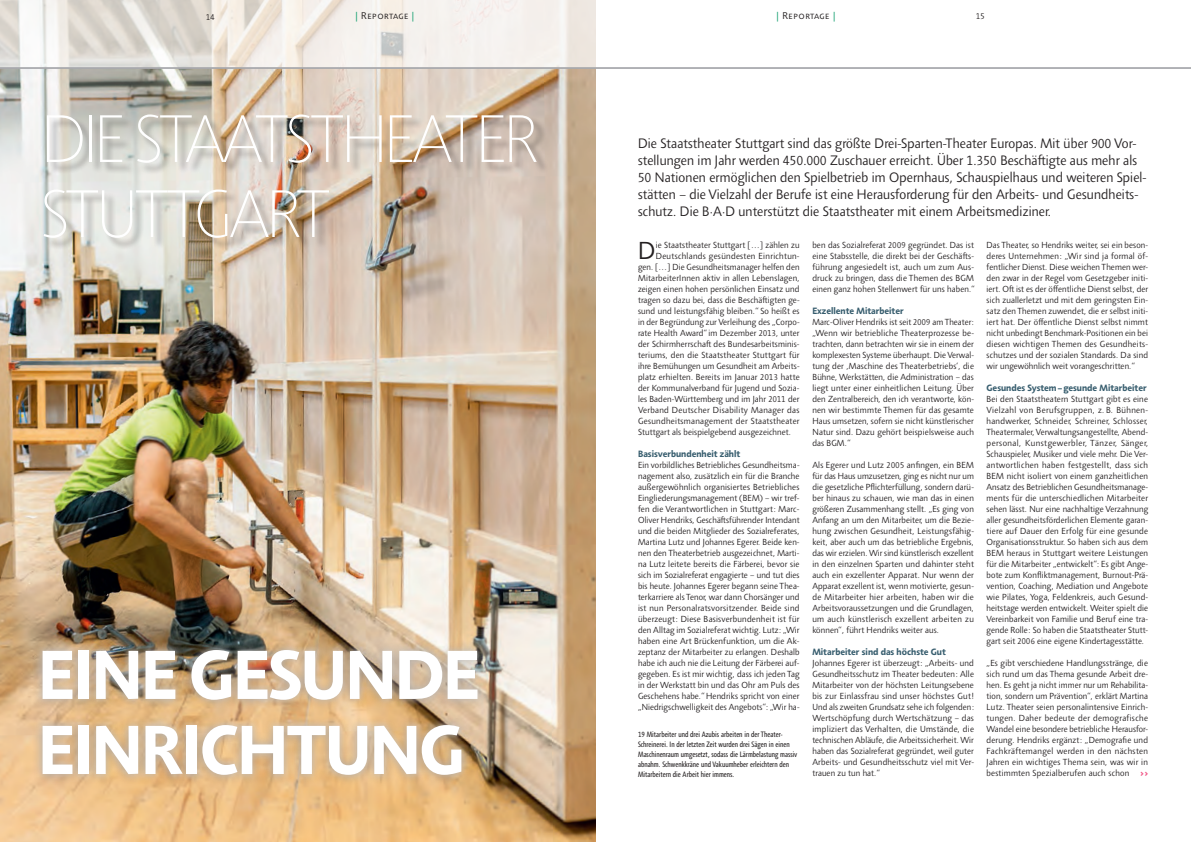
<style>
.page{position:relative;width:1191px;height:842px;background:#fff}
.page>*{position:absolute;margin:0;border:0;box-sizing:border-box;transform-origin:0 0}
.t1{font:700 70.7px/75px "Agilita LT Pro";letter-spacing:-.025em;color:#fff;scale:.96 1}
.t2{font:100 68.6px/75px "Agilita LT Pro";letter-spacing:-.025em;color:#fff;scale:.96 1}
.t3{font:300 25.1px "Agilita LT Pro";color:#231f20}
.t4{font:300 14px/17px "Agilita LT Pro";letter-spacing:-.005em;color:#231f20}
.t5{font:300 10px "Agilita LT Pro";letter-spacing:.04em;color:#231f20}
.t6{font:700 9.4px "Agilita LT Pro";color:#375d6e;scale:.96 1}
.t7{font:300 9px/11px "Agilita LT Pro";color:#231f20;text-align:justify}
.t8{font:700 9px "Agilita LT Pro";color:#f05988}
.t9{font:300 8.8px "Agilita LT Pro";color:#231f20}
.t10{font:condensed 8px/10px "Agilita LT Pro";color:#231f20}
.s1{color:#009864}
</style>
<div class="page">
<img style="left:0;top:69px;width:595px;height:773px">
<svg style="left:0;top:0;width:1191px;height:68px"></svg>
<hr style="left:0;top:68px;width:1191px;height:1px;background:#a8a9ad">
<div style="left:46px;top:116px;width:503px;height:134px;background:#231f20;opacity:.4"></div>
<div style="left:32px;top:639px;width:456px;height:146px;background:#231f20;opacity:.38"></div>
<p class="t9" style="left:206px;top:11px;width:10px">14</p>
<p class="t5" style="left:355px;top:8px;width:60px"><span class="s1">|</span> Reportage <span class="s1">|</span></p>
<p class="t5" style="left:776px;top:8px;width:60px"><span class="s1">|</span> Reportage <span class="s1">|</span></p>
<p class="t9" style="left:976px;top:10px;width:10px">15</p>
<h2 class="t2" style="left:42px;top:101px;width:518px">DIE STAATSTHEATER<br>STUTTGART</h2>
<h1 class="t1" style="left:38px;top:638px;width:461px">EINE GESUNDE<br>EINRICHTUNG</h1>
<p class="t4" style="left:638px;top:135px;width:510px">Die Staatstheater Stuttgart sind das größte Drei-Sparten-Theater Europas. Mit über 900 Vor&shy;stellungen im Jahr werden 450.000 Zuschauer erreicht. Über 1.350 Beschäftigte aus mehr als 50 Nationen ermöglichen den Spielbetrieb im Opernhaus, Schauspielhaus und weiteren Spiel&shy;stätten – die Vielzahl der Berufe ist eine Herausforderung für den Arbeits- und Gesundheits&shy;schutz. Die B·A·D unterstützt die Staatstheater mit einem Arbeitsmediziner.</p>
<h3 class="t3" style="left:638px;top:233px;width:19px">D</h3>
<p class="t7" style="left:656px;top:239px;width:145px">ie Staatstheater Stuttgart […] zählen zu</p>
<p class="t7" style="left:656px;top:250px;width:145px">Deutschlands gesündesten Einrichtun-</p>
<p class="t7" style="left:638px;top:261px;width:163px">gen. […] Die Gesundheitsmanager helfen den</p>
<p class="t7" style="left:638px;top:272px;width:163px">MitarbeiterInnen aktiv in allen Lebenslagen,</p>
<p class="t7" style="left:638px;top:283px;width:163px">zeigen einen hohen persönlichen Einsatz und</p>
<p class="t7" style="left:638px;top:294px;width:163px">tragen so dazu bei, dass die Beschäftigten ge-</p>
<p class="t7" style="left:638px;top:305px;width:163px">sund und leistungsfähig bleiben.“ So heißt es</p>
<p class="t7" style="left:638px;top:316px;width:163px">in der Begründung zur Verleihung des „Corpo-</p>
<p class="t7" style="left:638px;top:327px;width:163px">rate Health Award“ im Dezember 2013, unter</p>
<p class="t7" style="left:638px;top:338px;width:163px">der Schirmherrschaft des Bundesarbeitsminis-</p>
<p class="t7" style="left:638px;top:349px;width:163px">teriums, den die Staatstheater Stuttgart für</p>
<p class="t7" style="left:638px;top:360px;width:163px">ihre Bemühungen um Gesundheit am Arbeits-</p>
<p class="t7" style="left:638px;top:371px;width:163px">platz erhielten. Bereits im Januar 2013 hatte</p>
<p class="t7" style="left:638px;top:382px;width:163px">der Kommunalverband für Jugend und Sozia-</p>
<p class="t7" style="left:638px;top:393px;width:163px">les Baden-Württemberg und im Jahr 2011 der</p>
<p class="t7" style="left:638px;top:404px;width:163px">Verband Deutscher Disability Manager das</p>
<p class="t7" style="left:638px;top:415px;width:163px">Gesundheitsmanagement der Staatstheater</p>
<p class="t7" style="left:638px;top:426px;width:155px">Stuttgart als beispielgebend ausgezeichnet.</p>
<p class="t6" style="left:638px;top:446px;width:108px">Basisverbundenheit zählt</p>
<p class="t7" style="left:638px;top:459px;width:163px">Ein vorbildliches Betriebliches Gesundheitsma&shy;nagement also, zusätzlich ein für die Branche außergewöhnlich organisiertes Betriebliches Eingliederungsmanagement (BEM) – wir tref&shy;fen die Verantwortlichen in Stuttgart: Marc-Oliver Hendriks, Geschäftsführender Intendant und die beiden Mitglieder des Sozialreferates, Martina Lutz und Johannes Egerer. Beide ken&shy;nen den Theaterbetrieb ausgezeichnet, Marti&shy;na Lutz leitete bereits die Färberei, bevor sie sich im Sozialreferat engagierte – und tut dies bis heute. Johannes Egerer begann seine Thea&shy;terkarriere als Tenor, war dann Chorsänger und ist nun Personalratsvorsitzender. Beide sind überzeugt: Diese Basisverbundenheit ist für den Alltag im Sozialreferat wichtig. Lutz: „Wir haben eine Art Brückenfunktion, um die Ak&shy;zeptanz der Mitarbeiter zu erlangen. Deshalb habe ich auch nie die Leitung der Färberei auf&shy;gegeben. Es ist mir wichtig, dass ich jeden Tag in der Werkstatt bin und das Ohr am Puls des Geschehens habe.“ Hendriks spricht von einer „Niedrigschwelligkeit des Angebots“: „Wir ha-</p>
<p class="t10" style="left:638px;top:730px;width:161px">19 Mitarbeiter und drei Azubis arbeiten in der Theater-Schreinerei. In der letzten Zeit wurden drei Sägen in einen Maschinenraum umgesetzt, sodass die Lärmbelastung massiv abnahm. Schwenkkräne und Vakuumheber erleichtern den Mitarbeitern die Arbeit hier immens.</p>
<p class="t7" style="left:812px;top:239px;width:164px">ben das Sozialreferat 2009 gegründet. Das ist eine Stabsstelle, die direkt bei der Geschäfts&shy;führung angesiedelt ist, auch um zum Aus&shy;druck zu bringen, dass die Themen des BGM einen ganz hohen Stellenwert für uns haben.“</p>
<p class="t6" style="left:812px;top:303px;width:97px">Exzellente Mitarbeiter</p>
<p class="t7" style="left:812px;top:316px;width:163px">Marc-Oliver Hendriks ist seit 2009 am Theater: „Wenn wir betriebliche Theaterprozesse be&shy;trachten, dann betrachten wir sie in einem der komplexesten Systeme überhaupt. Die Verwal&shy;tung der ‚Maschine des Theaterbetriebs‘, die Bühne, Werkstätten, die Administration – das liegt unter einer einheitlichen Leitung. Über den Zentralbereich, den ich verantworte, kön&shy;nen wir bestimmte Themen für das gesamte Haus umsetzen, sofern sie nicht künstlerischer Natur sind. Dazu gehört beispielsweise auch das BGM.“</p>
<p class="t7" style="left:812px;top:459px;width:163px">Als Egerer und Lutz 2005 anfingen, ein BEM für das Haus umzusetzen, ging es nicht nur um die gesetzliche Pflichterfüllung, sondern darü&shy;ber hinaus zu schauen, wie man das in einen größeren Zusammenhang stellt. „Es ging von Anfang an um den Mitarbeiter, um die Bezie&shy;hung zwischen Gesundheit, Leistungsfähig&shy;keit, aber auch um das betriebliche Ergebnis, das wir erzielen. Wir sind künstlerisch exzellent in den einzelnen Sparten und dahinter steht auch ein exzellenter Apparat. Nur wenn der Apparat exzellent ist, wenn motivierte, gesun&shy;de Mitarbeiter hier arbeiten, haben wir die Arbeitsvoraussetzungen und die Grundlagen, um auch künstlerisch exzellent arbeiten zu können“, führt Hendriks weiter aus.</p>
<p class="t6" style="left:812px;top:644px;width:140px">Mitarbeiter sind das höchste Gut</p>
<p class="t7" style="left:812px;top:657px;width:163px">Johannes Egerer ist überzeugt: „Arbeits- und Gesundheitsschutz im Theater bedeuten: Alle Mitarbeiter von der höchsten Leitungsebene bis zur Einlassfrau sind unser höchstes Gut!<br>Und als zweiten Grundsatz sehe ich folgenden:<br>Wertschöpfung durch Wertschätzung – das impliziert das Verhalten, die Umstände, die technischen Abläufe, die Arbeitssicherheit. Wir haben das Sozialreferat gegründet, weil guter Arbeits- und Gesundheitsschutz viel mit Ver&shy;trauen zu tun hat.“</p>
<p class="t7" style="left:986px;top:239px;width:163px">Das Theater, so Hendriks weiter, sei ein beson&shy;deres Unternehmen: „Wir sind ja formal öf&shy;fentlicher Dienst. Diese weichen Themen wer&shy;den zwar in der Regel vom Gesetzgeber initi&shy;iert. Oft ist es der öffentliche Dienst selbst, der sich zuallerletzt und mit dem geringsten Ein&shy;satz den Themen zuwendet, die er selbst initi&shy;iert hat. Der öffentliche Dienst selbst nimmt nicht unbedingt Benchmark-Positionen ein bei diesen wichtigen Themen des Gesundheits&shy;schutzes und der sozialen Standards. Da sind wir ungewöhnlich weit vorangeschritten.“</p>
<p class="t6" style="left:986px;top:380px;width:168px">Gesundes System–gesunde Mitarbeiter</p>
<p class="t7" style="left:986px;top:393px;width:163px">Bei den Staatstheatern Stuttgart gibt es eine Vielzahl von Berufsgruppen, z. B. Bühnen&shy;handwerker, Schneider, Schreiner, Schlosser, Theatermaler, Verwaltungsangestellte, Abend&shy;personal, Kunstgewerbler, Tänzer, Sänger, Schauspieler, Musiker und viele mehr. Die Ver&shy;antwortlichen haben festgestellt, dass sich BEM nicht isoliert von einem ganzheitlichen Ansatz des Betrieblichen Gesundheitsmanage&shy;ments für die unterschiedlichen Mitarbeiter sehen lässt. Nur eine nachhaltige Verzahnung aller gesundheitsförderlichen Elemente garan&shy;tiere auf Dauer den Erfolg für eine gesunde Organisationsstruktur. So haben sich aus dem BEM heraus in Stuttgart weitere Leistungen für die Mitarbeiter „entwickelt“: Es gibt Ange&shy;bote zum Konfliktmanagement, Burnout-Prä&shy;vention, Coaching, Mediation und Angebote wie Pilates, Yoga, Feldenkreis, auch Gesund&shy;heitstage werden entwickelt. Weiter spielt die Vereinbarkeit von Familie und Beruf eine tra&shy;gende Rolle: So haben die Staatstheater Stutt&shy;gart seit 2006 eine eigene Kindertagesstätte.</p>
<p class="t7" style="left:986px;top:657px;width:163px">„Es gibt verschiedene Handlungsstränge, die sich rund um das Thema gesunde Arbeit dre&shy;hen. Es geht ja nicht immer nur um Rehabilita&shy;tion, sondern um Prävention“, erklärt Martina Lutz. Theater seien personalintensive Einrich&shy;tungen. Daher bedeute der demografische Wandel eine besondere betriebliche Herausfor&shy;derung. Hendriks ergänzt: „Demografie und Fachkräftemangel werden in den nächsten Jahren ein wichtiges Thema sein, was wir in bestimmten Spezialberufen auch schon</p>
<p class="t8" style="left:1139px;top:766px;width:10px">&gt;&gt;</p>
</div>
